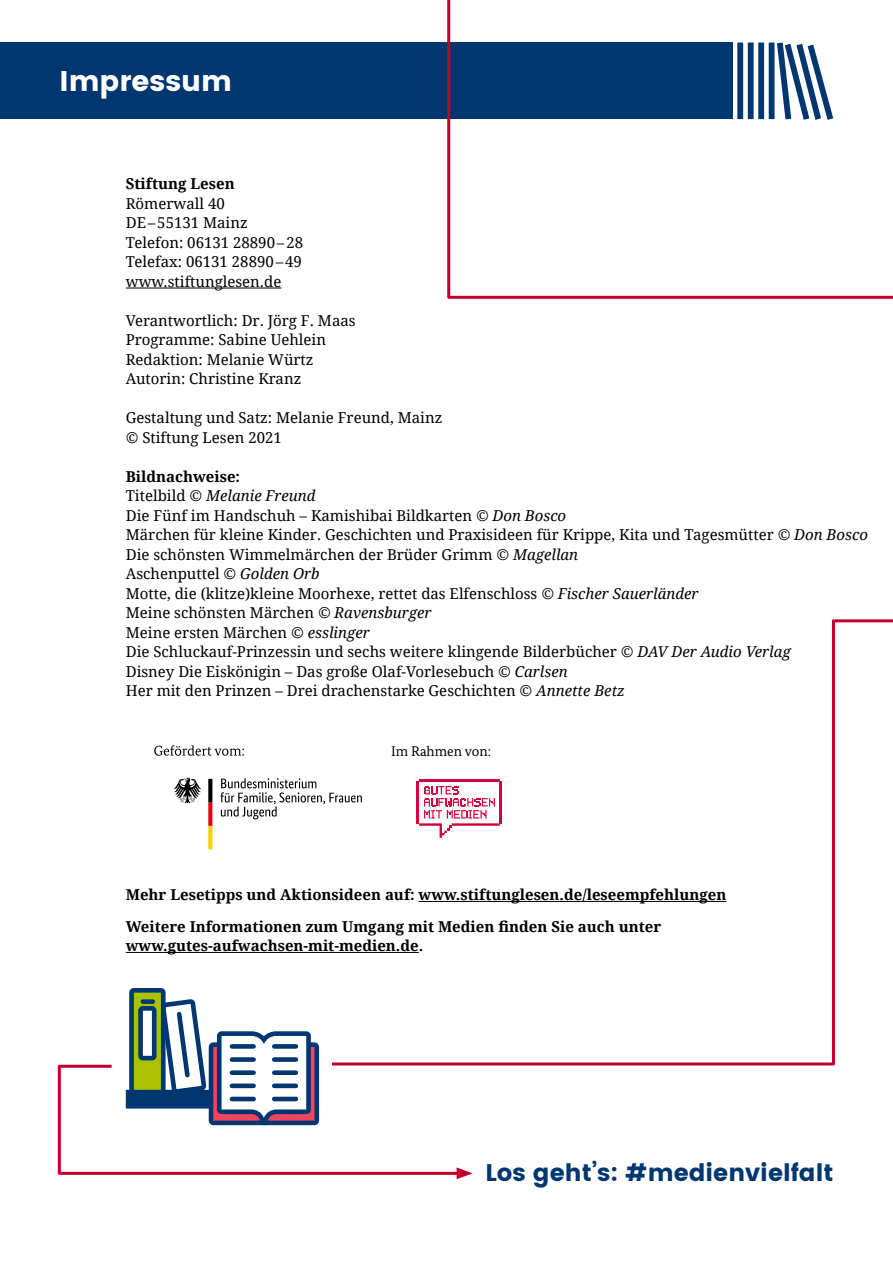
<style>
.page{position:relative;width:893px;height:1263px;background:#fff}
.page>*{position:absolute;margin:0;border:0;box-sizing:border-box;transform-origin:0 0}
.t1{font:700 28.5px "Poppins DE";color:#fff}
.t2{font:700 24px "Poppins DE";color:#003770}
.t3{font:15px/19.5px "Droid Serif";color:#000}
.t4{font:700 15px/31.5px "Droid Serif";color:#000}
.t5{font:14.1px "Bundes Serif";color:#000}
.s1{font-style:italic}
.s2{font-weight:700}
</style>
<div class="page">
<svg style="left:174px;top:778px;width:27px;height:25px"></svg>
<svg style="left:208px;top:779px;width:4px;height:70px"></svg>
<svg style="left:220px;top:778px;width:105px;height:41px"></svg>
<svg style="left:154px;top:745px;width:90px;height:11px"></svg>
<hr style="left:126px;top:288px;width:155px;height:1px;background:#000">
<div style="left:0;top:43px;width:733px;height:76px;background:#003770"></div>
<svg style="left:57px;top:1063px;width:400px;height:113px"></svg>
<svg style="left:457px;top:1167px;width:16px;height:12px"></svg>
<svg style="left:329px;top:619px;width:564px;height:448px"></svg>
<svg style="left:446px;top:0;width:447px;height:299px"></svg>
<hr style="left:418px;top:901px;width:308px;height:1px;background:#000">
<hr style="left:126px;top:952px;width:293px;height:1px;background:#000">
<div style="left:126px;top:1090px;width:116px;height:18px;background:#003770"></div>
<svg style="left:129px;top:988px;width:190px;height:137px"></svg>
<div style="left:232px;top:1057px;width:22px;height:5px;background:#003770"></div>
<div style="left:232px;top:1044px;width:22px;height:5px;background:#003770"></div>
<div style="left:232px;top:1070px;width:22px;height:5px;background:#003770"></div>
<div style="left:232px;top:1083px;width:22px;height:5px;background:#003770"></div>
<hr style="left:232px;top:1097px;width:22px;height:4px;background:#003770">
<div style="left:274px;top:1057px;width:22px;height:5px;background:#003770"></div>
<div style="left:274px;top:1044px;width:22px;height:5px;background:#003770"></div>
<div style="left:274px;top:1070px;width:22px;height:5px;background:#003770"></div>
<div style="left:274px;top:1083px;width:22px;height:5px;background:#003770"></div>
<hr style="left:274px;top:1097px;width:22px;height:4px;background:#003770">
<h1 class="t1" style="left:60px;top:65px;width:174px">Impressum</h1>
<p class="t4" style="left:126px;top:168px;width:110px">Stiftung Lesen</p>
<p class="t3" style="left:126px;top:193px;width:179px">Römerwall 40<br>DE–55131 Mainz<br>Telefon: 06131 28890–28<br>Telefax: 06131 28890–49 www.stiftunglesen.de</p>
<p class="t3" style="left:126px;top:310px;width:231px">Verantwortlich: Dr. Jörg F. Maas<br>Programme: Sabine Uehlein<br>Redaktion: Melanie Würtz<br>Autorin: Christine Kranz</p>
<p class="t3" style="left:126px;top:408px;width:318px">Gestaltung und Satz: Melanie Freund, Mainz <span class="s1">©</span> Stiftung Lesen 2021</p>
<p class="t3" style="left:126px;top:466px;width:744px"><span class="s2">Bildnachweise:<br></span>Titelbild <span class="s1">© Melanie Freund<br></span>Die Fünf im Handschuh – Kamishibai Bildkarten <span class="s1">© Don Bosco<br></span>Märchen für kleine Kinder. Geschichten und Praxisideen für Krippe, Kita und Tagesmütter <span class="s1">© Don Bosco </span>Die schönsten Wimmelmärchen der Brüder Grimm <span class="s1">© Magellan<br></span>Aschenputtel <span class="s1">© Golden Orb<br></span>Motte, die (klitze)kleine Moorhexe, rettet das Elfenschloss <span class="s1">© Fischer Sauerländer<br></span>Meine schönsten Märchen <span class="s1">© Ravensburger<br></span>Meine ersten Märchen <span class="s1">© esslinger<br></span>Die Schluckauf-Prinzessin und sechs weitere klingende Bilderbücher <span class="s1">© DAV Der Audio Verlag<br></span>Disney Die Eiskönigin – Das große Olaf-Vorlesebuch <span class="s1">© Carlsen<br></span>Her mit den Prinzen – Drei drachenstarke Geschichten <span class="s1">© Annette Betz</span></p>
<p class="t5" style="left:391px;top:742px;width:101px">Im Rahmen von:</p>
<p class="t4" style="left:126px;top:879px;width:602px">Mehr Lesetipps und Aktionsideen auf: www.stiftunglesen.de/leseempfehlungen<br>Weitere Informationen zum Umgang mit Medien finden Sie auch unter</p>
<p class="t4" style="left:126px;top:930px;width:299px">www.gutes-aufwachsen-mit-medien.de.</p>
<h2 class="t2" style="left:485px;top:1159px;width:349px">Los geht’s: #medienvielfalt</h2>
</div>
